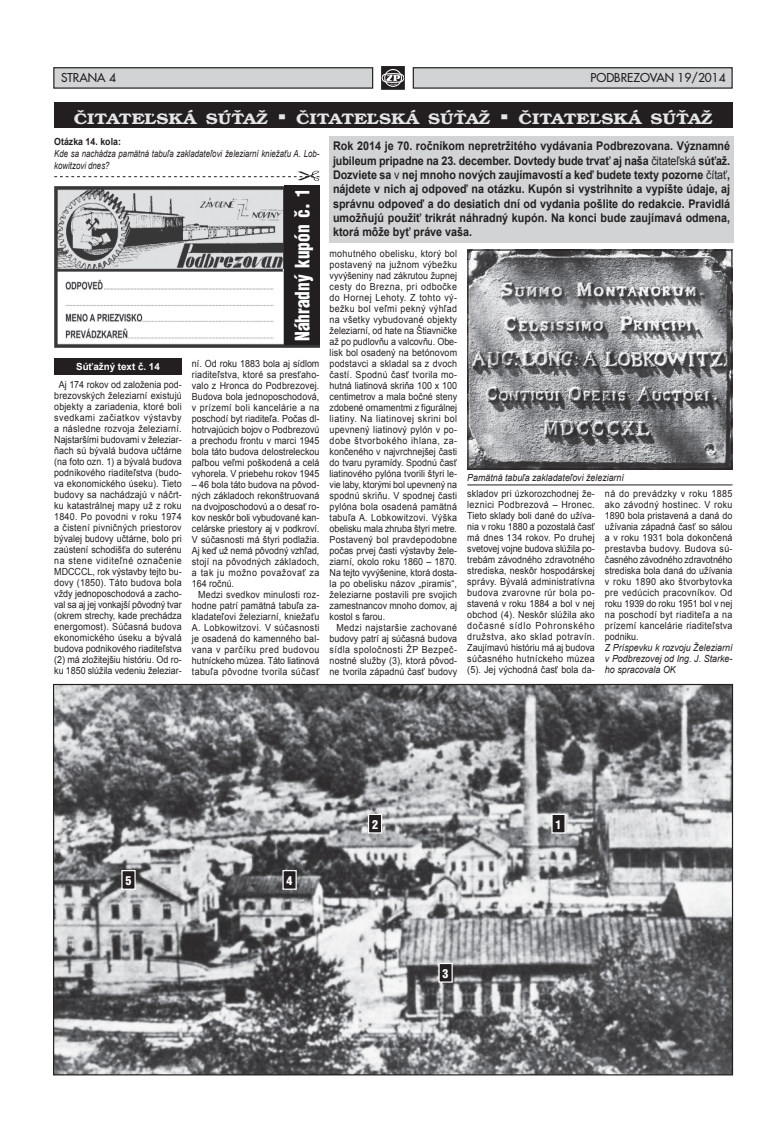
<style>
.page{position:relative;width:780px;height:1134px;background:#fff}
.page>*{position:absolute;margin:0;border:0;box-sizing:border-box;transform-origin:0 0}
.t1{font:900 19.38px "Switzerland Cond";color:#fff;scale:.9 1}
.t2{font:700 15.38px "Brooklyn";color:#e4e5e6;scale:1.19 1}
.t3{font:700 12px/14.4px "Arial";letter-spacing:.005em;color:#231f20;text-align:justify;scale:.9 1}
.t4{font:12px "Fujiyama 2";color:#231f20}
.t5{font:900 12px "Switzerland Cond";color:#fff}
.t6{font:9.75px/11px "Arial";letter-spacing:.01em;color:#231f20;text-align:justify;scale:.91 1}
.t7{font:italic 9.75px/11.8px "Arial";color:#231f20;scale:.8 1}
.t8{font:italic 9.75px/11px "Arial";color:#231f20;text-align:justify;scale:.91 1}
.t9{font:italic 9.75px "Arial";color:#231f20;scale:.9 1}
.t10{font:700 9.75px "Arial";color:#fff}
.t11{font:700 9.75px "Arial";color:#231f20;scale:.9 1}
.s1{font-family:"Arial";font-weight:400;font-size:21.88px}
.s2{font-weight:400}
</style>
<div class="page">
<div style="left:54px;top:68px;width:318px;height:20px;background:#d1d3d4"></div>
<div style="left:53px;top:67px;width:320px;height:22px;border:1px solid #231f20"></div>
<div style="left:413px;top:68px;width:319px;height:20px;background:#d1d3d4"></div>
<div style="left:412px;top:67px;width:320px;height:22px;border:1px solid #231f20"></div>
<svg style="left:381px;top:66px;width:24px;height:24px"></svg>
<img style="left:54px;top:186px;width:265px;height:161px">
<div style="left:329px;top:136px;width:404px;height:106px;background:#d1d3d4"></div>
<div style="left:54px;top:358px;width:128px;height:17px;background:#231f20"></div>
<svg style="left:54px;top:171px;width:265px;height:10px"></svg>
<img style="left:469px;top:251px;width:261px;height:217px">
<div style="left:467px;top:249px;width:265px;height:221px;border:1px solid #231f20"></div>
<div style="left:54px;top:103px;width:678px;height:25px;background:#231f20"></div>
<div style="left:283px;top:185px;width:36px;height:160px;background:#231f20"></div>
<img style="left:55px;top:686px;width:676px;height:387px">
<hr style="left:467px;top:485px;width:265px;height:1px;background:#231f20">
<svg style="left:121px;top:869px;width:15px;height:21px"></svg>
<svg style="left:282px;top:869px;width:15px;height:21px"></svg>
<svg style="left:367px;top:813px;width:16px;height:21px"></svg>
<svg style="left:438px;top:962px;width:15px;height:21px"></svg>
<svg style="left:550px;top:813px;width:16px;height:21px"></svg>
<p class="t4" style="left:61px;top:71px;width:56px">STRANA 4</p>
<p class="t4" style="left:590px;top:70px;width:137px">PODBREZOVAN 19/2014</p>
<h2 class="t2" style="left:74px;top:111px;width:538px">ČITATEĽSKÁ SÚŤAŽ <span class="s1">▪</span> ČITATEĽSKÁ SÚŤAŽ <span class="s1">▪</span> ČITATEĽSKÁ SÚŤAŽ</h2>
<p class="t11" style="left:54px;top:137px;width:76px">Otázka 14. kola:</p>
<p class="t7" style="left:54px;top:148px;width:333px">Kde sa nachádza pamätná tabuľa zakladateľovi železiarní kniežaťu A. Lob&shy;kowitzovi dnes?</p>
<p class="t10" style="left:76px;top:361px;width:85px">Súťažný text č. 14</p>
<p class="t6" style="left:54px;top:379px;width:142px;text-align:center">Aj 174 rokov od založenia pod&shy;brezovských železiarní existujú objekty a zariadenia, ktoré boli svedkami začiatkov výstavby a následne rozvoja železiarní.<br>Najstaršími budovami v železiar&shy;ňach sú bývalá budova učtárne (na foto ozn. 1) a bývalá budova podnikového riaditeľstva (budo&shy;va ekonomického úseku). Tieto budovy sa nachádzajú v náčrt&shy;ku katastrálnej mapy už z roku<br>1840. Po povodni v roku 1974 a čistení pivničných priestorov bývalej budovy učtárne, bolo pri zaústení schodišťa do suterénu na stene viditeľné označenie<br>MDCCCL, rok výstavby tejto bu&shy;dovy (1850). Táto budova bola vždy jednoposchodová a zacho&shy;val sa aj jej vonkajší pôvodný tvar (okrem strechy, kade prechádza energomost). Súčasná budova ekonomického úseku a bývalá budova podnikového riaditeľstva (2) má zložitejšiu históriu. Od ro&shy;ku 1850 slúžila vedeniu železiar-</p>
<h1 class="t1" style="left:293px;top:341px;width:171px;rotate:-90deg">Náhradný kupón č. 1</h1>
<p class="t6" style="left:192px;top:358px;width:142px">ní. Od roku 1883 bola aj sídlom riaditeľstva, ktoré sa presťaho&shy;valo z Hronca do Podbrezovej.<br>Budova bola jednoposchodová, v prízemí boli kancelárie a na poschodí byt riaditeľa. Počas dl&shy;hotrvajúcich bojov o Podbrezovú a prechodu frontu v marci 1945 bola táto budova delostreleckou paľbou veľmi poškodená a celá vyhorela. V priebehu rokov 1945</p>
<p class="t6" style="left:192px;top:479px;width:142px">– 46 bola táto budova na pôvod&shy;ných základoch rekonštruovaná na dvojposchodovú a o desať ro&shy;kov neskôr boli vybudované kan&shy;celárske priestory aj v podkroví.<br>V súčasnosti má štyri podlažia.<br>Aj keď už nemá pôvodný vzhľad, stojí na pôvodných základoch, a tak ju možno považovať za 164 ročnú.</p>
<p class="t6" style="left:192px;top:589px;width:142px;text-indent:6px">Medzi svedkov minulosti roz&shy;hodne patrí pamätná tabuľa za&shy;kladateľovi železiarní, kniežaťu A. Lobkowitzovi. V súčasnosti je osadená do kamenného bal&shy;vana v parčíku pred budovou hutníckeho múzea. Táto liatinová tabuľa pôvodne tvorila súčasť</p>
<p class="t3" style="left:333px;top:139px;width:443px">Rok 2014 je 70. ročníkom nepretržitého vydávania Podbrezovana. Významné jubileum pripadne na 23. december. Dovtedy bude trvať aj naša <span class="s2">čitateľská</span> súťaž.<br>Dozviete sa <span class="s2">v</span> nej mnoho nových zaujímavostí a keď budete texty pozorne <span class="s2">čítať</span>, nájdete v nich aj odpoveď na otázku. Kupón si vystrihnite a vypíšte údaje, aj správnu odpoveď a do desiatich dní od vydania pošlite do redakcie. Pravidlá umožňujú použiť trikrát náhradný kupón. Na konci bude zaujímavá odmena, ktorá môže byť práve vaša.</p>
<p class="t6" style="left:329px;top:248px;width:142px">mohutného obelisku, ktorý bol postavený na južnom výbežku vyvýšeniny nad zákrutou župnej cesty do Brezna, pri odbočke do Hornej Lehoty. Z tohto vý&shy;bežku bol veľmi pekný výhľad na všetky vybudované objekty železiarní, od hate na Štiavničke až po pudlovňu a valcovňu. Obe&shy;lisk bol osadený na betónovom podstavci a skladal sa z dvoch častí. Spodnú časť tvorila mo&shy;hutná liatinová skriňa 100 x 100 centimetrov a mala bočné steny zdobené ornamentmi z figurálnej liatiny. Na liatinovej skrini bol upevnený liatinový pylón v po&shy;dobe štvorbokého ihlana, za&shy;končeného v najvrchnejšej časti do tvaru pyramídy. Spodnú časť liatinového pylóna tvorili štyri le&shy;vie laby, ktorými bol upevnený na spodnú skriňu. V spodnej časti pylóna bola osadená pamätná tabuľa A. Lobkowitzovi. Výška obelisku mala zhruba štyri metre.<br>Postavený bol pravdepodobne počas prvej časti výstavby žele&shy;ziarní, okolo roku 1860 – 1870.<br>Na tejto vyvýšenine, ktorá dosta&shy;la po obelisku názov „piramis“, železiarne postavili pre svojich zamestnancov mnoho domov, aj kostol s farou.</p>
<p class="t6" style="left:329px;top:622px;width:142px;text-indent:7px">Medzi najstaršie zachované budovy patrí aj súčasná budova sídla spoločnosti ŽP Bezpeč&shy;nostné služby (3), ktorá pôvod&shy;ne tvorila západnú časť budovy</p>
<p class="t9" style="left:467px;top:472px;width:175px">Pamätná tabuľa zakladateľovi železiarní</p>
<p class="t6" style="left:467px;top:488px;width:142px">skladov pri úzkorozchodnej že&shy;leznici Podbrezová – Hronec.<br>Tieto sklady boli dané do užíva&shy;nia v roku 1880 a pozostalá časť má dnes 134 rokov. Po druhej svetovej vojne budova slúžila po&shy;trebám závodného zdravotného strediska, neskôr hospodárskej správy. Bývalá administratívna budova zvarovne rúr bola po&shy;stavená v roku 1884 a bol v nej obchod (4). Neskôr slúžila ako dočasné sídlo Pohronského družstva, ako sklad potravín.<br>Zaujímavú históriu má aj budova súčasného hutníckeho múzea (5). Jej východná časť bola da-</p>
<p class="t6" style="left:605px;top:488px;width:142px">ná do prevádzky v roku 1885 ako závodný hostinec. V roku 1890 bola pristavená a daná do užívania západná časť so sálou a v roku 1931 bola dokončená prestavba budovy. Budova sú&shy;časného závodného zdravotného strediska bola daná do užívania v roku 1890 ako štvorbytovka pre vedúcich pracovníkov. Od roku 1939 do roku 1951 bol v nej na poschodí byt riaditeľa a na prízemí kancelárie riaditeľstva podniku.</p>
<p class="t8" style="left:605px;top:642px;width:142px">Z Príspevku k rozvoju Železiarní v Podbrezovej od Ing. J. Starke&shy;ho spracovala OK</p>
<p class="t5" style="left:125px;top:875px;width:7px">5</p>
<p class="t5" style="left:286px;top:875px;width:7px">4</p>
<p class="t5" style="left:372px;top:818px;width:7px">2</p>
<p class="t5" style="left:442px;top:968px;width:7px">3</p>
<p class="t5" style="left:555px;top:818px;width:7px">1</p>
</div>
